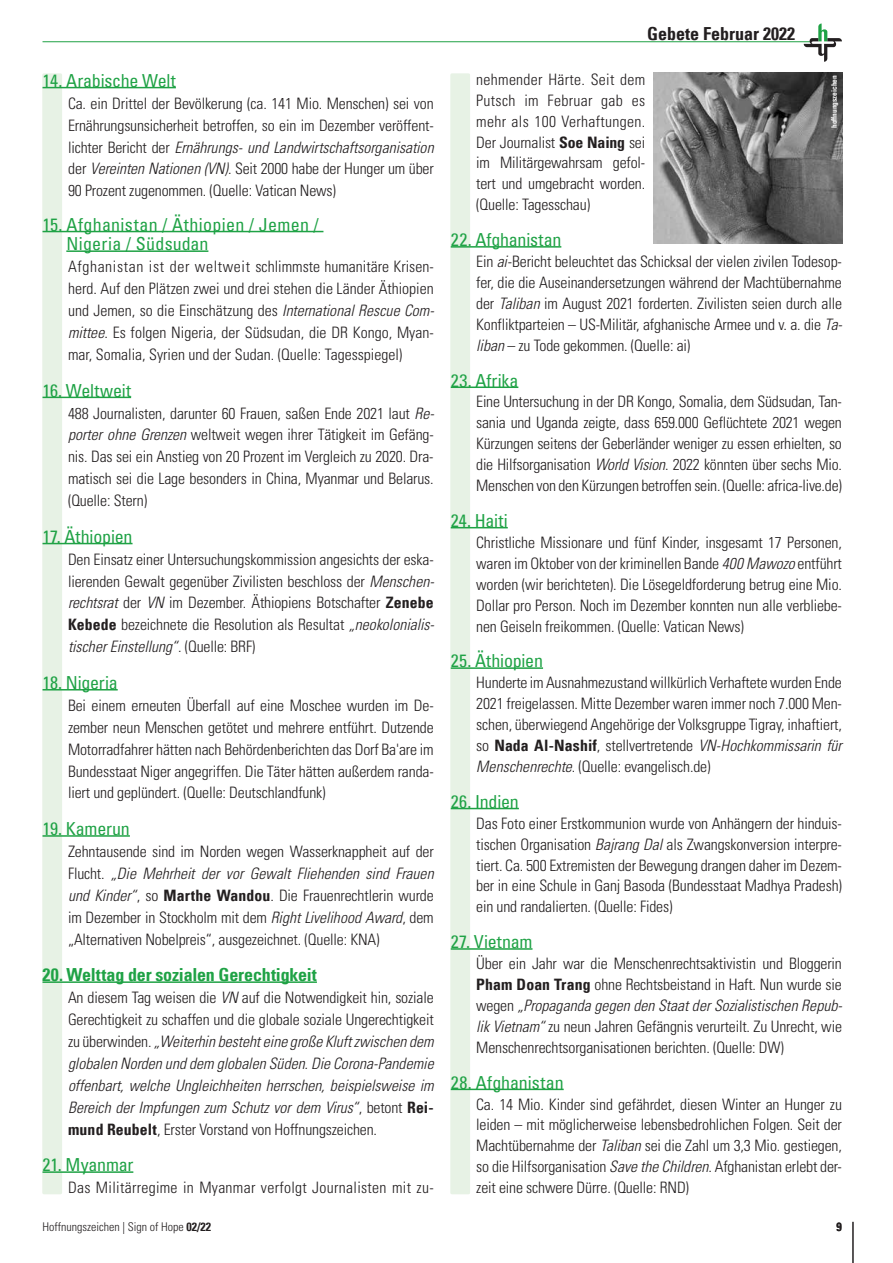
<style>
.page{position:relative;width:893px;height:1263px;background:#fff}
.page>*{position:absolute;margin:0;border:0;box-sizing:border-box;transform-origin:0 0}
.t1{font:condensed 18px "Univers LT";color:#1fa245}
.t2{font:condensed 18px/19.6px "Univers LT";letter-spacing:.02em;color:#1fa245}
.t3{font:700 condensed 18px "Univers LT";letter-spacing:-.01em;color:#1fa245}
.t4{font:700 condensed 18px "Univers LT";color:#231f20}
.t5{font:300 condensed 15.75px/20.9px "Univers LT Std";letter-spacing:-.01em;color:#231f20;text-align:justify}
.t6{font:italic 300 condensed 15.75px/21.9px "Univers LT Std";color:#231f20;text-align:justify}
.t7{font:300 condensed 15.75px "Univers LT Std";letter-spacing:.02em;color:#231f20}
.t8{font:300 condensed 12px "Univers LT Std";color:#231f20}
.t9{font:700 condensed 12px "Univers LT";color:#231f20}
.t10{font:700 condensed 7.5px "Univers LT";letter-spacing:-.01em;color:#fff}
.s1{font-style:italic}
.s2{font-family:"Univers LT";font-weight:700}
.s3{font-style:normal}
.s4{font-family:"Univers LT";font-weight:700;font-style:normal}
.s5{font-weight:700}
</style>
<div class="page">
<hr style="left:853px;top:1222px;width:1px;height:41px;background:#231f20">
<hr style="left:43px;top:41px;width:767px;height:1px;background:#1fa245">
<svg style="left:804px;top:24px;width:38px;height:38px"></svg>
<div style="left:450px;top:73px;width:20px;height:1121px;background:#e7f2e5"></div>
<div style="left:42px;top:73px;width:20px;height:1121px;background:#e7f2e5"></div>
<hr style="left:43px;top:87px;width:133px;height:1px;background:#1fa245">
<hr style="left:43px;top:231px;width:280px;height:1px;background:#1fa245">
<hr style="left:66px;top:250px;width:142px;height:2px;background:#1fa245">
<hr style="left:43px;top:397px;width:88px;height:1px;background:#1fa245">
<hr style="left:43px;top:543px;width:90px;height:1px;background:#1fa245">
<hr style="left:43px;top:689px;width:75px;height:1px;background:#1fa245">
<hr style="left:43px;top:835px;width:87px;height:2px;background:#1fa245">
<hr style="left:43px;top:981px;width:274px;height:2px;background:#1fa245">
<hr style="left:43px;top:1171px;width:90px;height:2px;background:#1fa245">
<hr style="left:451px;top:246px;width:110px;height:2px;background:#1fa245">
<hr style="left:451px;top:386px;width:67px;height:2px;background:#1fa245">
<hr style="left:451px;top:527px;width:57px;height:1px;background:#1fa245">
<hr style="left:451px;top:667px;width:92px;height:2px;background:#1fa245">
<hr style="left:451px;top:808px;width:68px;height:1px;background:#1fa245">
<hr style="left:451px;top:948px;width:81px;height:2px;background:#1fa245">
<hr style="left:451px;top:1089px;width:113px;height:1px;background:#1fa245">
<img style="left:654px;top:73px;width:188px;height:171px">
<p class="t1" style="left:43px;top:69px;width:135px">14. Arabische Welt</p>
<p class="t5" style="left:68px;top:92px;width:367px;line-height:21.9px">Ca. ein Drittel der Bevölkerung (ca. 141 Mio. Menschen) sei von Ernährungsunsicherheit betroffen, so ein im Dezember veröffent&shy;lichter Bericht der <span class="s1">Ernährungs- und Landwirtschaftsorganisation </span>der <span class="s1">Vereinten Nationen (VN)</span>. Seit 2000 habe der Hunger um über 90 Prozent zugenommen. (Quelle: Vatican News)</p>
<p class="t2" style="left:66px;top:214px;width:254px;text-indent:-24px">15. Afghanistan / Äthiopien / Jemen /<br>Nigeria / Südsudan</p>
<p class="t5" style="left:68px;top:256px;width:368px;line-height:21.9px">Afghanistan ist der weltweit schlimmste humanitäre Krisen&shy;herd. Auf den Plätzen zwei und drei stehen die Länder Äthiopien und Jemen, so die Einschätzung des <span class="s1">International Rescue Com&shy;mittee</span>. Es folgen Nigeria, der Südsudan, die DR Kongo, Myan&shy;mar, Somalia, Syrien und der Sudan. (Quelle: Tagesspiegel)</p>
<p class="t1" style="left:43px;top:379px;width:90px">16. Weltweit</p>
<p class="t5" style="left:68px;top:402px;width:368px;line-height:21.9px">488 Journalisten, darunter 60 Frauen, saßen Ende 2021 laut <span class="s1">Re&shy;porter ohne Grenzen</span> weltweit wegen ihrer Tätigkeit im Gefäng&shy;nis. Das sei ein Anstieg von 20 Prozent im Vergleich zu 2020. Dra&shy;matisch sei die Lage besonders in China, Myanmar und Belarus. (Quelle: Stern)</p>
<p class="t1" style="left:43px;top:525px;width:91px">17. Äthiopien</p>
<p class="t5" style="left:68px;top:548px;width:368px;line-height:21.9px">Den Einsatz einer Untersuchungskommission angesichts der eska&shy;lierenden Gewalt gegenüber Zivilisten beschloss der <span class="s1">Menschen&shy;rechtsrat</span> der <span class="s1">VN</span> im Dezember. Äthiopiens Botschafter <span class="s2">Zenebe Kebede</span> bezeichnete die Resolution als Resultat <span class="s1">„neokolonialis&shy;tischer Einstellung“</span>. (Quelle: BRF)</p>
<p class="t1" style="left:43px;top:671px;width:77px">18. Nigeria</p>
<p class="t5" style="left:68px;top:694px;width:367px;line-height:21.9px">Bei einem erneuten Überfall auf eine Moschee wurden im De&shy;zember neun Menschen getötet und mehrere entführt. Dutzende Motorradfahrer hätten nach Behördenberichten das Dorf Ba'are im Bundesstaat Niger angegriffen. Die Täter hätten außerdem randa&shy;liert und geplündert. (Quelle: Deutschlandfunk)</p>
<p class="t1" style="left:43px;top:817px;width:89px">19. Kamerun</p>
<p class="t5" style="left:68px;top:841px;width:367px;line-height:21.9px">Zehntausende sind im Norden wegen Wasserknappheit auf der Flucht. <span class="s1">„Die Mehrheit der vor Gewalt Fliehenden sind Frauen und Kinder“</span>, so <span class="s2">Marthe Wandou</span>. Die Frauenrechtlerin wurde im Dezember in Stockholm mit dem <span class="s1">Right Livelihood Award</span>, dem „Alternativen Nobelpreis“, ausgezeichnet. (Quelle: KNA)</p>
<p class="t3" style="left:43px;top:964px;width:276px">20. Welttag der sozialen Gerechtigkeit</p>
<p class="t6" style="left:68px;top:987px;width:367px"><span class="s3">An diesem Tag weisen die</span> VN <span class="s3">auf die Notwendigkeit hin, soziale Gerechtigkeit zu schaffen und die globale soziale Ungerechtigkeit zu überwinden.</span> „Weiterhin besteht eine große Kluft zwischen dem globalen Norden und dem globalen Süden. Die Corona-Pandemie offenbart, welche Ungleichheiten herrschen, beispielsweise im Bereich der Impfungen zum Schutz vor dem Virus“<span class="s3">, betont</span> <span class="s4">Rei&shy;mund Reubelt</span><span class="s3">, Erster Vorstand von Hoffnungszeichen.</span></p>
<p class="t1" style="left:43px;top:1153px;width:92px">21. Myanmar</p>
<p class="t7" style="left:68px;top:1178px;width:367px">Das Militärregime in Myanmar verfolgt Journalisten mit zu-</p>
<p class="t4" style="left:647px;top:23px;width:149px">Gebete Februar 2022</p>
<p class="t5" style="left:476px;top:69px;width:171px">nehmender Härte. Seit dem Putsch im Februar gab es mehr als 100 Verhaftungen.<br>Der Journalist <span class="s5">Soe Naing</span> sei im Militärgewahrsam gefol&shy;tert und umgebracht worden. (Quelle: Tagesschau)</p>
<p class="t1" style="left:451px;top:228px;width:112px">22. Afghanistan</p>
<p class="t5" style="left:476px;top:251px;width:368px">Ein <span class="s1">ai</span>-Bericht beleuchtet das Schicksal der vielen zivilen Todesop&shy;fer, die die Auseinandersetzungen während der Machtübernahme der <span class="s1">Taliban</span> im August 2021 forderten. Zivilisten seien durch alle Konfliktparteien – US-Militär, afghanische Armee und v. a. die <span class="s1">Ta&shy;liban</span> – zu Tode gekommen. (Quelle: ai)</p>
<p class="t1" style="left:451px;top:369px;width:69px">23. Afrika</p>
<p class="t5" style="left:476px;top:391px;width:367px">Eine Untersuchung in der DR Kongo, Somalia, dem Südsudan, Tan&shy;sania und Uganda zeigte, dass 659.000 Geflüchtete 2021 wegen Kürzungen seitens der Geberländer weniger zu essen erhielten, so die Hilfsorganisation <span class="s1">World Vision</span>. 2022 könnten über sechs Mio.<br>Menschen von den Kürzungen betroffen sein. (Quelle: africa-live.de)</p>
<p class="t1" style="left:451px;top:509px;width:59px">24. Haiti</p>
<p class="t5" style="left:476px;top:532px;width:367px">Christliche Missionare und fünf Kinder, insgesamt 17 Personen, waren im Oktober von der kriminellen Bande <span class="s1">400 Mawozo</span> entführt worden (wir berichteten). Die Lösegeldforderung betrug eine Mio.<br>Dollar pro Person. Noch im Dezember konnten nun alle verbliebe&shy;nen Geiseln freikommen. (Quelle: Vatican News)</p>
<p class="t1" style="left:451px;top:650px;width:94px">25. Äthiopien</p>
<p class="t5" style="left:476px;top:672px;width:367px">Hunderte im Ausnahmezustand willkürlich Verhaftete wurden Ende 2021 freigelassen. Mitte Dezember waren immer noch 7.000 Men&shy;schen, überwiegend Angehörige der Volksgruppe Tigray, inhaftiert, so <span class="s2">Nada Al-Nashif</span>, stellvertretende <span class="s1">VN-Hochkommissarin für Menschenrechte</span>. (Quelle: evangelisch.de)</p>
<p class="t1" style="left:451px;top:790px;width:70px">26. Indien</p>
<p class="t5" style="left:476px;top:813px;width:367px">Das Foto einer Erstkommunion wurde von Anhängern der hinduis&shy;tischen Organisation <span class="s1">Bajrang Dal</span> als Zwangskonversion interpre&shy;tiert. Ca. 500 Extremisten der Bewegung drangen daher im Dezem&shy;ber in eine Schule in Ganj Basoda (Bundesstaat Madhya Pradesh) ein und randalierten. (Quelle: Fides)</p>
<p class="t1" style="left:451px;top:930px;width:83px">27. Vietnam</p>
<p class="t5" style="left:476px;top:953px;width:368px">Über ein Jahr war die Menschenrechtsaktivistin und Bloggerin <span class="s2">Pham Doan Trang</span> ohne Rechtsbeistand in Haft. Nun wurde sie wegen <span class="s1">„Propaganda gegen den Staat der Sozialistischen Repub&shy;lik Vietnam“</span> zu neun Jahren Gefängnis verurteilt. Zu Unrecht, wie Menschenrechtsorganisationen berichten. (Quelle: DW)</p>
<p class="t1" style="left:451px;top:1071px;width:114px">28. Afghanistan</p>
<p class="t5" style="left:476px;top:1093px;width:367px">Ca. 14 Mio. Kinder sind gefährdet, diesen Winter an Hunger zu leiden – mit möglicherweise lebensbedrohlichen Folgen. Seit der Machtübernahme der <span class="s1">Taliban</span> sei die Zahl um 3,3 Mio. gestiegen, so die Hilfsorganisation <span class="s1">Save the Children</span>. Afghanistan erlebt der&shy;zeit eine schwere Dürre. (Quelle: RND)</p>
<p class="t10" style="left:829px;top:128px;width:54px;rotate:-90deg">hoffnungszeichen</p>
<p class="t8" style="left:43px;top:1219px;width:170px">Hoffnungszeichen | Sign of Hope <span class="s2">02/22</span></p>
<p class="t9" style="left:837px;top:1219px;width:7px">9</p>
</div>
